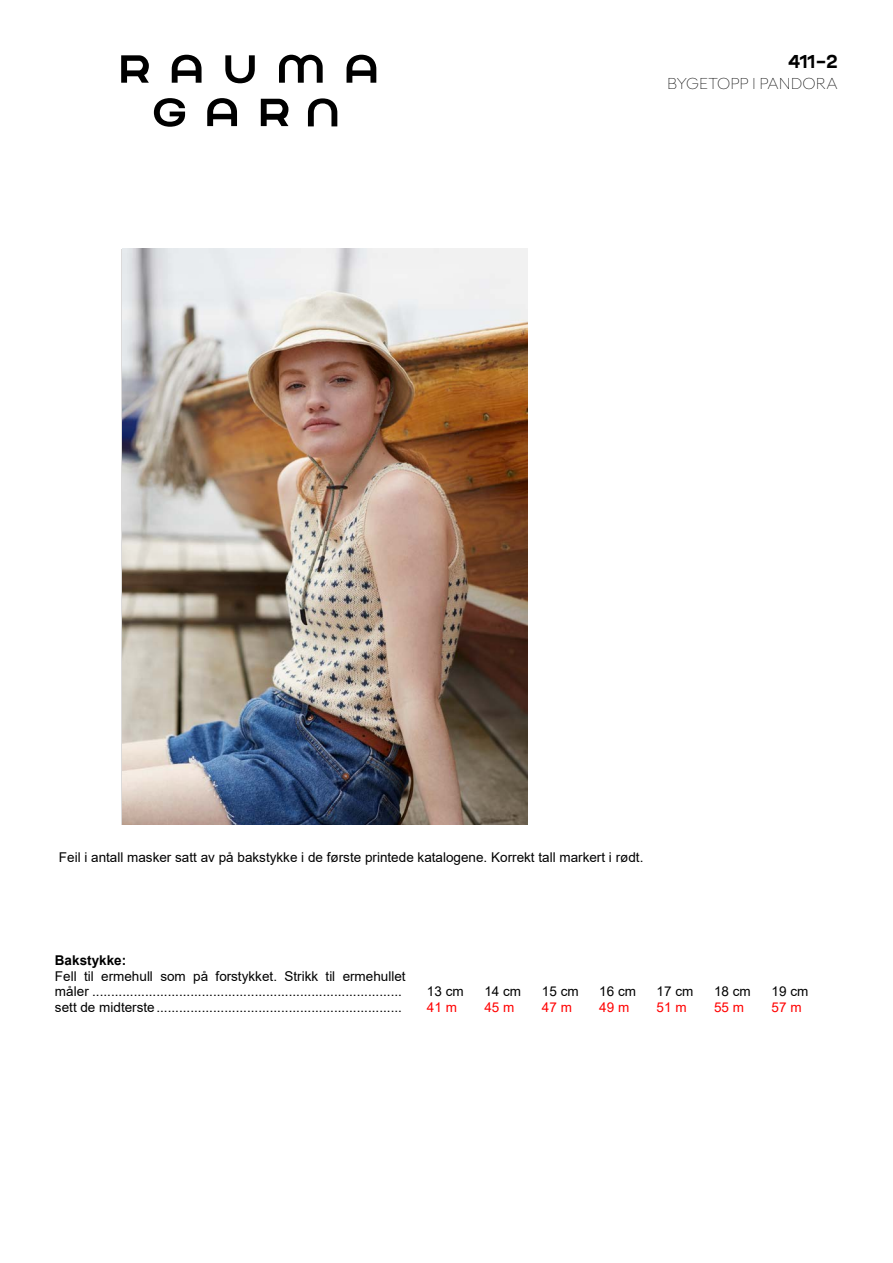
<style>
.page{position:relative;width:893px;height:1263px;background:#fff}
.page>*{position:absolute;margin:0;border:0;box-sizing:border-box;transform-origin:0 0}
.t1{font:700 16.5px "Good Sans";color:#000}
.t2{font:100 15px "Alaska Beta";color:#000}
.t3{font:13.5px/15.5px "Arial";color:#000}
.t4{font:13.5px "Arial";letter-spacing:.005em;color:#f00}
.t5{font:700 13.5px "Arial";letter-spacing:.005em;color:#000}
</style>
<div class="page">
<img style="left:122px;top:249px;width:406px;height:576px">
<svg style="left:121px;top:55px;width:28px;height:28px"></svg>
<svg style="left:172px;top:55px;width:30px;height:28px"></svg>
<svg style="left:225px;top:55px;width:30px;height:28px"></svg>
<svg style="left:347px;top:55px;width:29px;height:28px"></svg>
<svg style="left:154px;top:98px;width:31px;height:29px"></svg>
<svg style="left:207px;top:98px;width:30px;height:28px"></svg>
<svg style="left:261px;top:99px;width:27px;height:27px"></svg>
<svg style="left:308px;top:98px;width:29px;height:28px"></svg>
<svg style="left:279px;top:55px;width:44px;height:28px"></svg>
<p class="t1" style="left:788px;top:50px;width:51px">411-2</p>
<p class="t2" style="left:667px;top:74px;width:172px">BYGETOPP I PANDORA</p>
<p class="t3" style="left:59px;top:850px;width:586px">Feil i antall masker satt av på bakstykke i de første printede katalogene. Korrekt tall markert i rødt.</p>
<p class="t5" style="left:55px;top:951px;width:73px">Bakstykke:</p>
<p class="t3" style="left:55px;top:968px;width:352px">Fell til ermehull som på forstykket. Strikk til ermehullet måler ..................................................................................</p>
<p class="t3" style="left:427px;top:984px;width:38px">13 cm</p>
<p class="t3" style="left:484px;top:984px;width:38px">14 cm</p>
<p class="t3" style="left:542px;top:984px;width:38px">15 cm</p>
<p class="t3" style="left:599px;top:984px;width:38px">16 cm</p>
<p class="t3" style="left:657px;top:984px;width:38px">17 cm</p>
<p class="t3" style="left:714px;top:984px;width:38px">18 cm</p>
<p class="t3" style="left:771px;top:984px;width:38px">19 cm</p>
<p class="t3" style="left:55px;top:999px;width:349px">sett de midterste.................................................................</p>
<p class="t4" style="left:427px;top:998px;width:32px">41 m</p>
<p class="t4" style="left:484px;top:998px;width:32px">45 m</p>
<p class="t4" style="left:542px;top:998px;width:32px">47 m</p>
<p class="t4" style="left:599px;top:998px;width:32px">49 m</p>
<p class="t4" style="left:657px;top:998px;width:32px">51 m</p>
<p class="t4" style="left:714px;top:998px;width:32px">55 m</p>
<p class="t4" style="left:771px;top:998px;width:32px">57 m</p>
</div>
